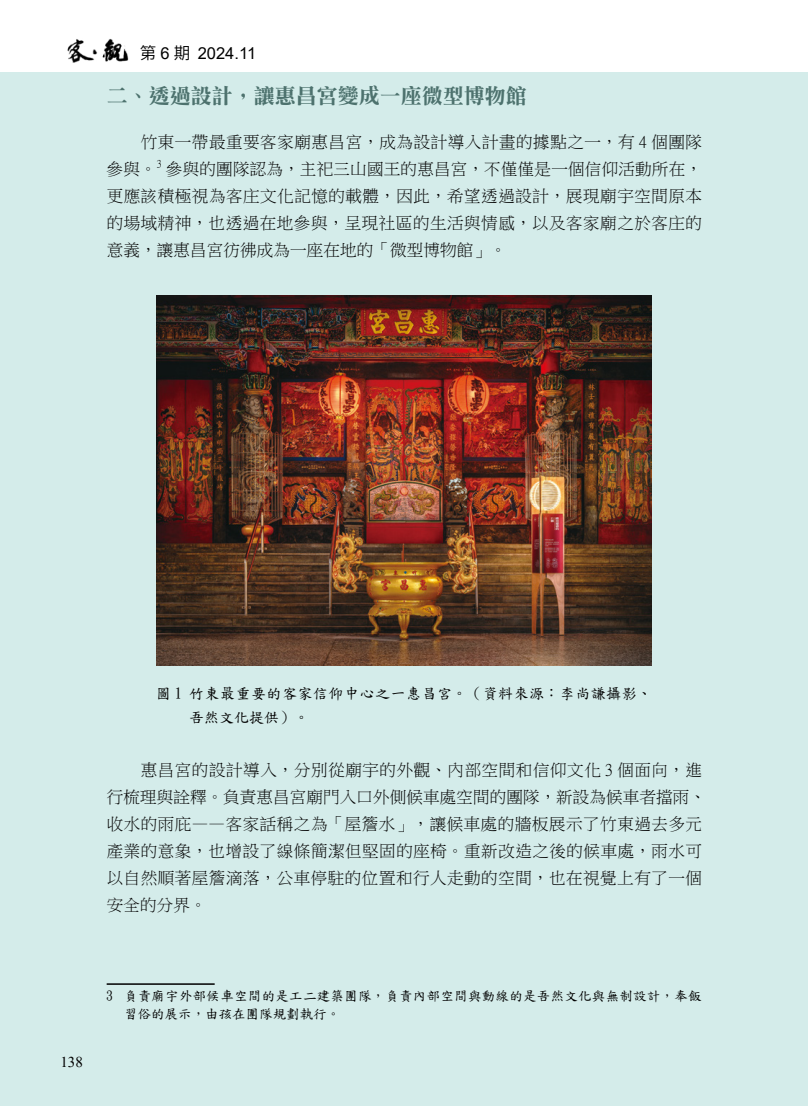
<style>
.page{position:relative;width:808px;height:1106px;background:#fff}
.page>*{position:absolute;margin:0;border:0;box-sizing:border-box;transform-origin:0 0}
.t1{font:21px "DF Li Song W7 WINP BF";color:#4d726e}
.t2{font:16.5px/27px "P Ming Li U";letter-spacing:.035em;color:#000;text-align:justify}
.t3{font:16.5px "Arial";color:#000}
.t4{font:15px/24px "DF Kai Shu SB Estd BF";letter-spacing:.035em;color:#000}
.t5{font:15px "Times New Roman";color:#000}
.t6{font:13.5px/18px "DF Kai Shu SB Estd BF";letter-spacing:.02em;color:#000}
.s1{font-family:"Noto Sans CJ Ktc";font-weight:600}
</style>
<div class="page">
<div style="left:0;top:72px;width:808px;height:1034px;background:#d4ecea"></div>
<img style="left:67px;top:39px;width:62px;height:24px">
<hr style="left:107px;top:983px;width:108px;height:1px;background:#000">
<img style="left:156px;top:295px;width:496px;height:370px">
<p class="t3" style="left:140px;top:42px;width:118px"><span class="s1">第</span> 6 <span class="s1">期</span> 2024.11</p>
<p class="t1" style="left:107px;top:85px;width:422px">二、透過設計，讓惠昌宮變成一座微型博物館</p>
<p class="t2" style="left:107px;top:128px;width:597px;text-indent:34px">竹東一帶最重要客家廟惠昌宮，成為設計導入計畫的據點之一，有 4 個團隊參與。<sup>3</sup> 參與的團隊認為，主祀三山國王的惠昌宮，不僅僅是一個信仰活動所在，更應該積極視為客庄文化記憶的載體，因此，希望透過設計，展現廟宇空間原本的場域精神，也透過在地參與，呈現社區的生活與情感，以及客家廟之於客庄的意義，讓惠昌宮彷彿成為一座在地的「微型博物館」。</p>
<p class="t4" style="left:189px;top:681px;width:464px;text-indent:-33px">圖1 竹東最重要的客家信仰中心之一惠昌宮。（資料來源：李尚謙攝影、吾然文化提供）。</p>
<p class="t2" style="left:107px;top:756px;width:601px;text-align:left;text-indent:34px">惠昌宮的設計導入，分別從廟宇的外觀、內部空間和信仰文化 3 個面向，進行梳理與詮釋。負責惠昌宮廟門入口外側候車處空間的團隊，新設為候車者擋雨、收水的雨庇——客家話稱之為「屋簷水」，讓候車處的牆板展示了竹東過去多元產業的意象，也增設了線條簡潔但堅固的座椅。重新改造之後的候車處，雨水可以自然順著屋簷滴落，公車停駐的位置和行人走動的空間，也在視覺上有了一個安全的分界。</p>
<p class="t5" style="left:60px;top:1049px;width:24px">138</p>
<p class="t6" style="left:124px;top:987px;width:579px;text-indent:-18px">3 負責廟宇外部候車空間的是工二建築團隊，負責內部空間與動線的是吾然文化與無制設計，奉飯習俗的展示，由孩在團隊規劃執行。</p>
</div>
